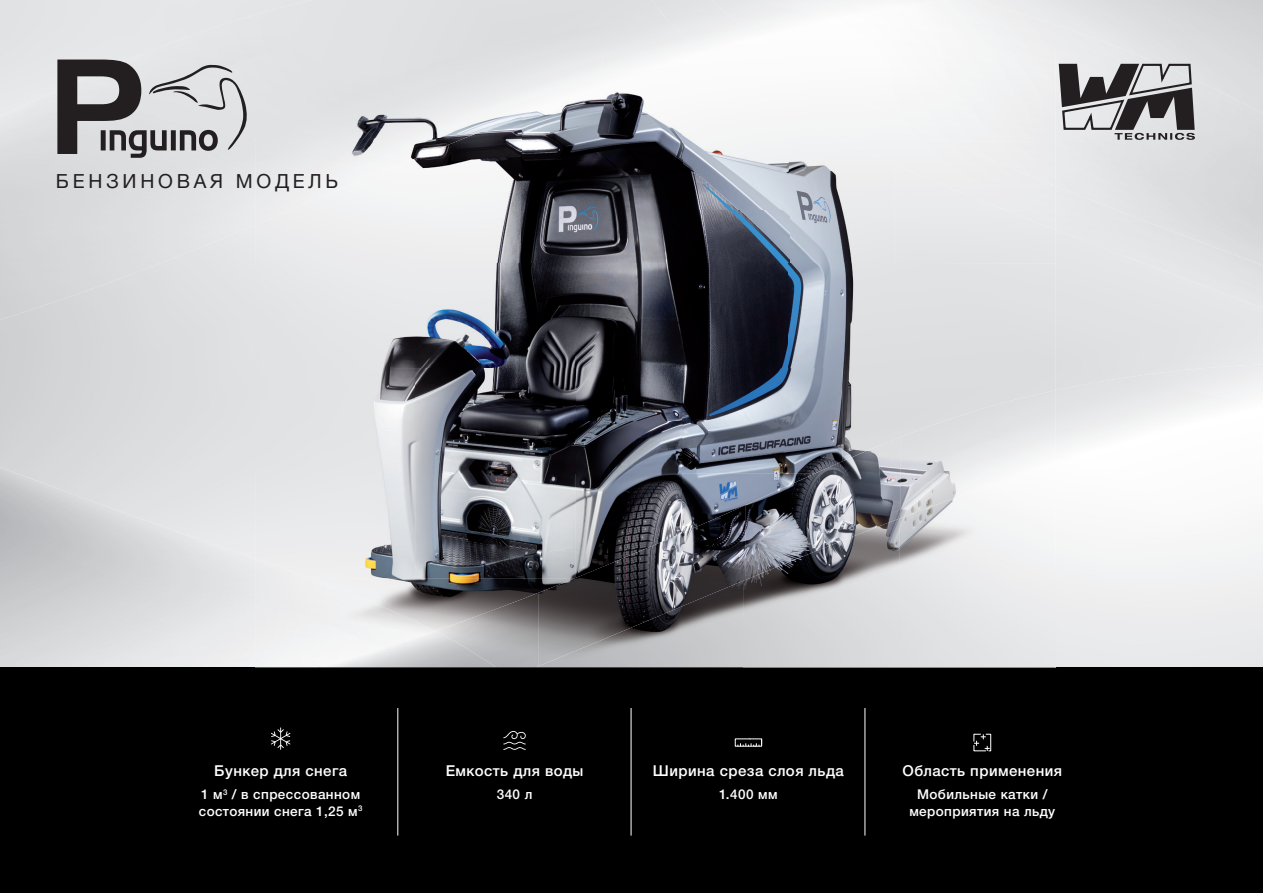
<style>
.page{position:relative;width:1263px;height:893px;background:#fff}
.page>*{position:absolute;margin:0;border:0;box-sizing:border-box;transform-origin:0 0}
.t1{font:19.5px "Helvetica Neue LTW1 G";letter-spacing:.19em;color:#231f20}
.t2{font:500 15px "Helvetica Neue LTW1 G";letter-spacing:.03em;color:#fff}
.t3{font:500 13.5px/16.5px "Helvetica Neue LTW1 G";letter-spacing:.03em;color:#fff}
</style>
<div class="page">
<div style="left:1056px;top:535px;width:207px;height:133px;background:#eeeeef"></div>
<div style="left:161px;top:11px;width:107px;height:252px;background:#e4e5e7"></div>
<img style="left:143px;top:47px;width:19px;height:7px">
<div style="left:268px;top:0;width:383px;height:51px;background:#e0e1e3"></div>
<img style="left:0;top:467px;width:255px;height:201px">
<div style="left:1111px;top:265px;width:152px;height:43px;background:#e4e5e7"></div>
<div style="left:0;top:668px;width:1263px;height:225px;background:#000001"></div>
<svg style="left:57px;top:60px;width:191px;height:98px"></svg>
<hr style="left:397px;top:708px;width:1px;height:128px;background:#fff">
<hr style="left:631px;top:708px;width:1px;height:128px;background:#fff">
<hr style="left:864px;top:708px;width:1px;height:128px;background:#fff">
<svg style="left:271px;top:727px;width:19px;height:23px"></svg>
<svg style="left:503px;top:731px;width:23px;height:19px"></svg>
<img style="left:900px;top:517px;width:156px;height:151px">
<img style="left:743px;top:529px;width:157px;height:139px">
<img style="left:639px;top:622px;width:104px;height:46px">
<img style="left:539px;top:666px;width:100px;height:2px">
<img style="left:522px;top:92px;width:160px;height:171px">
<img style="left:682px;top:126px;width:107px;height:242px">
<img style="left:415px;top:138px;width:107px;height:125px">
<img style="left:789px;top:141px;width:106px;height:122px">
<img style="left:255px;top:192px;width:160px;height:386px">
<div style="left:895px;top:185px;width:161px;height:78px;background:#e5e6e8"></div>
<img style="left:415px;top:263px;width:267px;height:315px">
<img style="left:789px;top:263px;width:160px;height:105px">
<img style="left:682px;top:368px;width:160px;height:105px">
<img style="left:842px;top:368px;width:107px;height:69px">
<img style="left:682px;top:473px;width:63px;height:32px">
<img style="left:390px;top:578px;width:148px;height:32px">
<img style="left:900px;top:390px;width:156px;height:93px">
<img style="left:745px;top:437px;width:156px;height:92px">
<img style="left:642px;top:505px;width:103px;height:117px">
<img style="left:900px;top:483px;width:98px;height:35px">
<img style="left:538px;top:550px;width:104px;height:116px">
<img style="left:745px;top:529px;width:127px;height:46px">
<img style="left:435px;top:593px;width:104px;height:75px">
<svg style="left:745px;top:575px;width:12px;height:5px"></svg>
<img style="left:255px;top:51px;width:347px;height:87px">
<img style="left:255px;top:138px;width:149px;height:87px">
<img style="left:404px;top:138px;width:61px;height:25px">
<div style="left:255px;top:558px;width:135px;height:110px;background:#efeff0"></div>
<img style="left:318px;top:631px;width:179px;height:37px">
<div style="left:758px;top:119px;width:93px;height:22px;background:#f4f5f5"></div>
<div style="left:842px;top:140px;width:105px;height:45px;background:#f0f0f1"></div>
<div style="left:943px;top:185px;width:113px;height:45px;background:#eaebec"></div>
<div style="left:944px;top:51px;width:112px;height:45px;background:#f2f3f4"></div>
<div style="left:851px;top:96px;width:205px;height:45px;background:#f2f3f4"></div>
<div style="left:947px;top:141px;width:109px;height:45px;background:#ededee"></div>
<svg style="left:973px;top:733px;width:19px;height:19px"></svg>
<svg style="left:734px;top:738px;width:28px;height:9px"></svg>
<svg style="left:1057px;top:63px;width:140px;height:77px"></svg>
<h1 class="t1" style="left:56px;top:169px;width:284px">БЕНЗИНОВАЯ МОДЕЛЬ</h1>
<p class="t2" style="left:214px;top:762px;width:134px">Бункер для снега</p>
<p class="t3" style="left:199px;top:786px;width:165px">1 м<sup>3</sup> / в спрессованном состоянии снега 1,25 м<sup>3</sup></p>
<p class="t2" style="left:446px;top:762px;width:139px">Емкость для воды</p>
<p class="t3" style="left:497px;top:786px;width:37px">340 л</p>
<p class="t2" style="left:653px;top:762px;width:192px">Ширина среза слоя льда</p>
<p class="t3" style="left:719px;top:786px;width:60px">1.400 мм</p>
<p class="t2" style="left:902px;top:762px;width:161px">Область применения</p>
<p class="t3" style="left:909px;top:786px;width:147px;text-align:center">Мобильные катки / мероприятия на льду</p>
</div>
